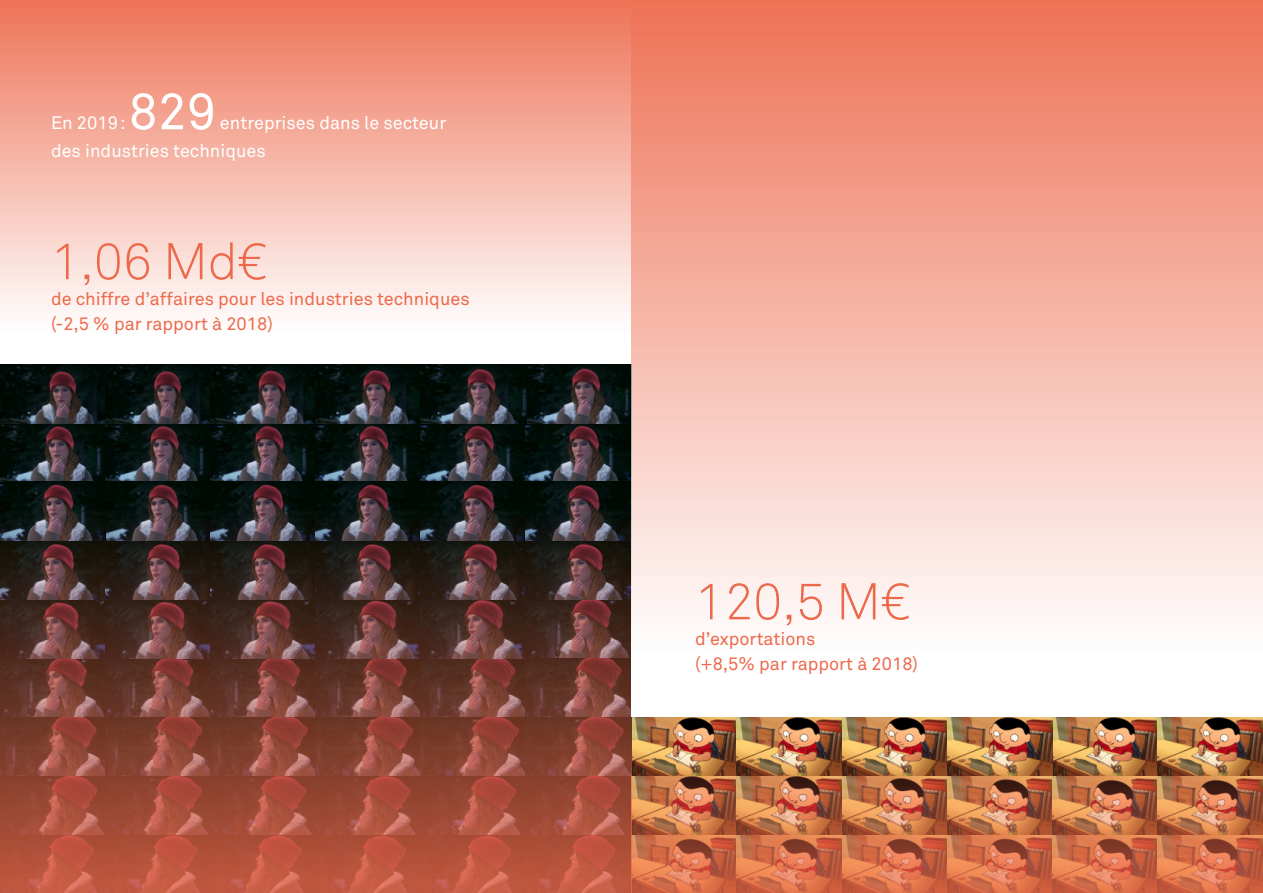
<style>
.page{position:relative;width:1263px;height:893px;background:#fff}
.page>*{position:absolute;margin:0;border:0;box-sizing:border-box;transform-origin:0 0}
.t1{font:300 51px "Akkurat Pro";color:#ed694b}
.t2{font:51px "Akkurat Pro";color:#fff}
.t3{font:18px/25.3px "Akkurat Pro";color:#ed694b}
.t4{font:18px/27.9px "Akkurat Pro";color:#fff}
</style>
<div class="page">
<svg style="left:0;top:0;width:631px;height:312px;background:#f5b4a5"></svg>
<img style="left:0;top:326px;width:632px;height:567px">
<div style="left:632px;top:0;width:631px;height:717px;background:linear-gradient(to bottom,#ee7255,#fff)"></div>
<img style="left:632px;top:657px;width:631px;height:236px">
<h1 class="t2" style="left:129px;top:82px;width:89px">829</h1>
<p class="t4" style="left:51px;top:109px;width:397px;text-indent:169px">entreprises dans le secteur des industries techniques</p>
<p class="t4" style="left:51px;top:109px;width:76px">En 2019:</p>
<h1 class="t1" style="left:51px;top:231px;width:217px">1,06 Md€</h1>
<p class="t3" style="left:51px;top:286px;width:420px">de chiffre d’affaires pour les industries techniques (-2,5 % par rapport à 2018)</p>
<h1 class="t1" style="left:695px;top:571px;width:217px">120,5 M€</h1>
<p class="t3" style="left:695px;top:626px;width:225px">d’exportations<br>(+8,5% par rapport à 2018)</p>
</div>
